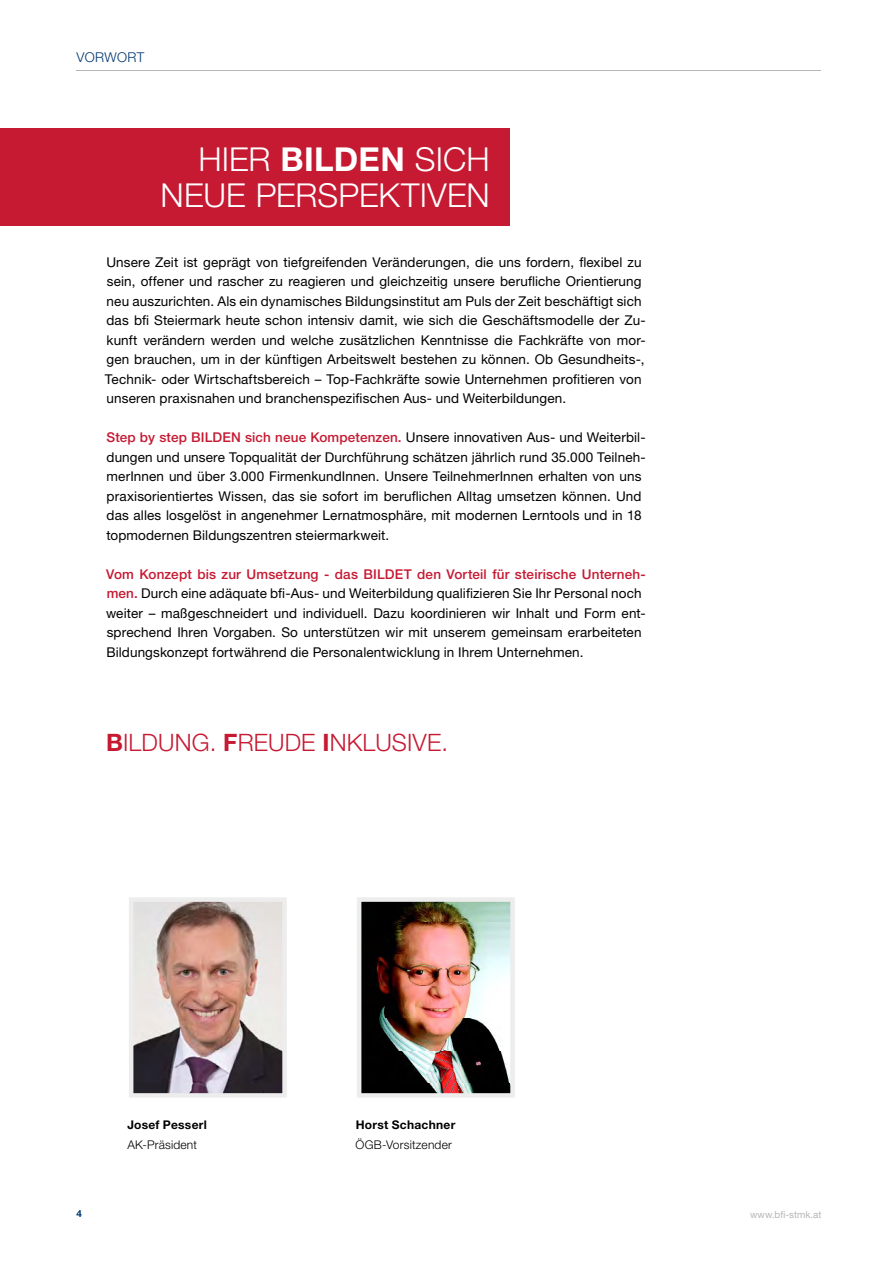
<style>
.page{position:relative;width:893px;height:1263px;background:#fff}
.page>*{position:absolute;margin:0;border:0;box-sizing:border-box;transform-origin:0 0}
.t1{font:300 33px/36px "Helvetica Neue LT";color:#fff;text-align:right}
.t2{font:300 24px "Helvetica Neue LT";letter-spacing:.005em;color:#c61932}
.t3{font:13.5px/19.5px "Helvetica Neue LT";letter-spacing:.01em;color:#000}
.t4{font:300 13.5px "Helvetica Neue LT";letter-spacing:.025em;color:#003770}
.t5{font:300 12px "Helvetica Neue LT";letter-spacing:.015em;color:#000}
.t6{font:700 12px "Helvetica Neue LT";letter-spacing:.025em;color:#000}
.t7{font:9.75px "Helvetica Neue LT";color:#b7b6b6}
.t8{font:700 9.75px "Helvetica Neue LT";color:#003770}
.s1{font-weight:700}
.s2{font-weight:500;color:#c61932}
</style>
<div class="page">
<hr style="left:76px;top:70px;width:744px;height:1px;background:#b7b6b6">
<div style="left:1px;top:128px;width:509px;height:97px;background:#c61932"></div>
<img style="left:129px;top:897px;width:158px;height:201px">
<img style="left:357px;top:897px;width:158px;height:201px">
<p class="t4" style="left:76px;top:52px;width:69px">VORWORT</p>
<h1 class="t1" style="left:161px;top:144px;width:330px">HIER <span class="s1">BILDEN</span> SICH<br>NEUE PERSPEKTIVEN</h1>
<p class="t3" style="left:105px;top:254px;width:542px">Unsere Zeit ist geprägt von tiefgreifenden Veränderungen, die uns fordern, flexibel zu sein, offener und rascher zu reagieren und gleichzeitig unsere berufliche Orientierung neu auszurichten. Als ein dynamisches Bildungsinstitut am Puls der Zeit beschäftigt sich das bfi Steiermark heute schon intensiv damit, wie sich die Geschäftsmodelle der Zu&shy;kunft verändern werden und welche zusätzlichen Kenntnisse die Fachkräfte von mor&shy;gen brauchen, um in der künftigen Arbeitswelt bestehen zu können. Ob Gesundheits-, Technik- oder Wirtschaftsbereich – Top-Fachkräfte sowie Unternehmen profitieren von unseren praxisnahen und branchenspezifischen Aus- und Weiterbildungen.</p>
<p class="t3" style="left:106px;top:429px;width:541px"><span class="s2">Step by step BILDEN sich neue Kompetenzen.</span> Unsere innovativen Aus- und Weiterbil&shy;dungen und unsere Topqualität der Durchführung schätzen jährlich rund 35.000 Teilneh&shy;merInnen und über 3.000 FirmenkundInnen. Unsere TeilnehmerInnen erhalten von uns praxisorientiertes Wissen, das sie sofort im beruflichen Alltag umsetzen können. Und das alles losgelöst in angenehmer Lernatmosphäre, mit modernen Lerntools und in 18 topmodernen Bildungszentren steiermarkweit.</p>
<p class="t3" style="left:106px;top:566px;width:541px"><span class="s2">Vom Konzept bis zur Umsetzung - das BILDET den Vorteil für steirische Unterneh&shy;men.</span> Durch eine adäquate bfi-Aus- und Weiterbildung qualifizieren Sie Ihr Personal noch weiter – maßgeschneidert und individuell. Dazu koordinieren wir Inhalt und Form ent&shy;sprechend Ihren Vorgaben. So unterstützen wir mit unserem gemeinsam erarbeiteten Bildungskonzept fortwährend die Personalentwicklung in Ihrem Unternehmen.</p>
<h2 class="t2" style="left:106px;top:734px;width:343px"><span class="s1">B</span>ILDUNG. <span class="s1">F</span>REUDE <span class="s1">I</span>NKLUSIVE.</h2>
<p class="t6" style="left:127px;top:1120px;width:81px">Josef Pesserl</p>
<p class="t5" style="left:127px;top:1141px;width:71px">AK-Präsident</p>
<p class="t6" style="left:356px;top:1120px;width:101px">Horst Schachner</p>
<p class="t5" style="left:355px;top:1141px;width:98px">ÖGB-Vorsitzender</p>
<p class="t8" style="left:76px;top:1210px;width:7px">4</p>
<p class="t7" style="left:750px;top:1211px;width:73px">www.bfi-stmk.at</p>
</div>
